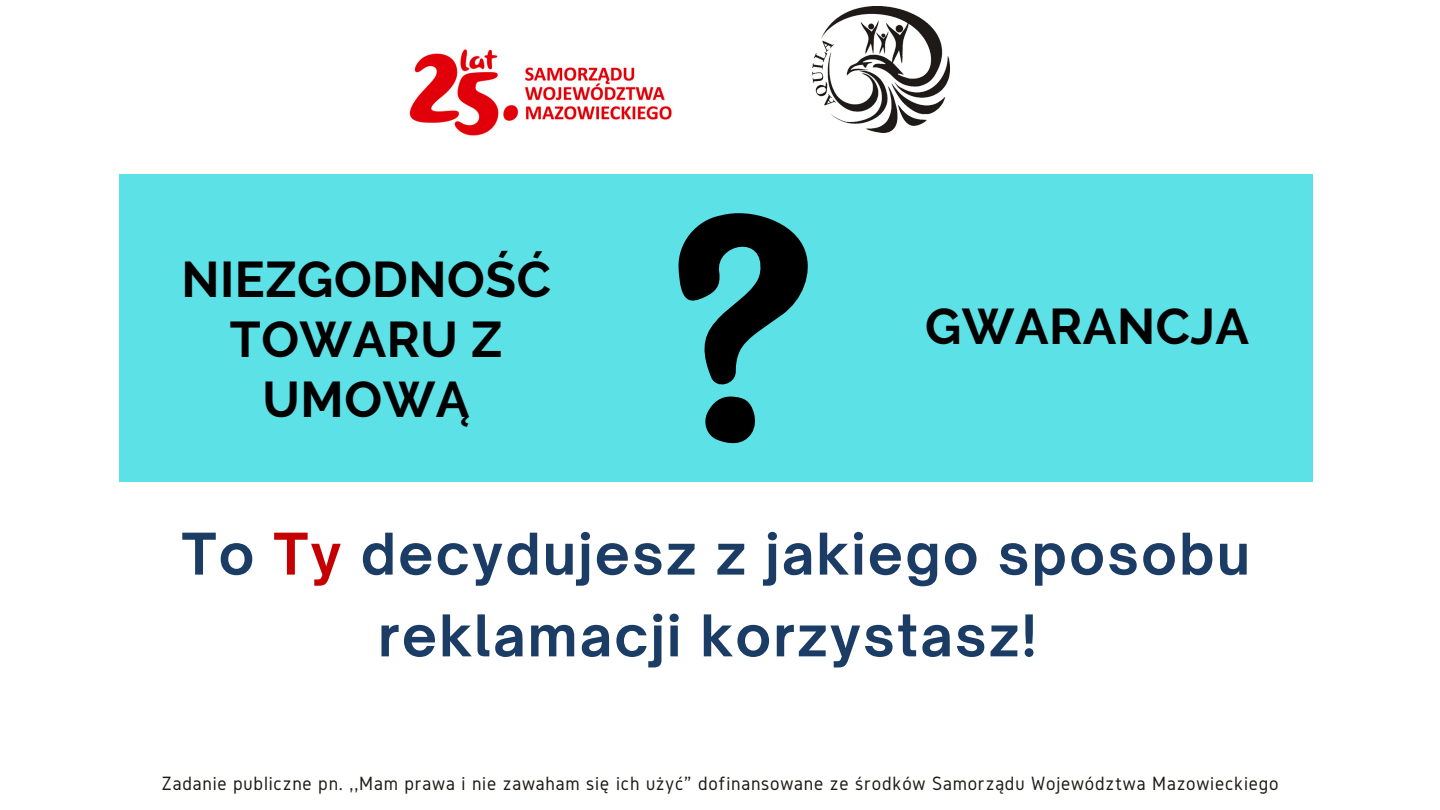
<style>
.page{position:relative;width:1440px;height:810px;background:#fff}
.page>*{position:absolute;margin:0;border:0;box-sizing:border-box;transform-origin:0 0}
.t1{font:700 55px/81.8px "Open Sauce One";letter-spacing:.04em;color:#1b3c65;text-align:center}
.t2{font:700 50px/60px "Raleway";letter-spacing:.01em;color:#000;text-align:center}
.t3{font:20px "Gidole";letter-spacing:.04em;color:#1f1a17}
.s1{color:#c40000}
</style>
<div class="page">
<img style="left:409px;top:49px;width:263px;height:87px">
<img style="left:813px;top:6px;width:136px;height:126px">
<div style="left:119px;top:174px;width:1193px;height:308px;background:#5ce1e6"></div>
<svg style="left:678px;top:213px;width:130px;height:172px"></svg>
<svg style="left:705px;top:396px;width:50px;height:48px"></svg>
<p class="t2" style="left:181px;top:249px;width:371px">NIEZGODNOŚĆ<br>TOWARU Z<br>UMOWĄ</p>
<h1 class="t2" style="left:925px;top:296px;width:325px">GWARANCJA</h1>
<h2 class="t1" style="left:182px;top:513px;width:1070px">To <span class="s1">Ty</span> decydujesz z jakiego sposobu reklamacji korzystasz!</h2>
<h1 class="t3" style="left:161px;top:773px;width:1119px">Zadanie publiczne pn. ,,Mam prawa i nie zawaham się ich użyć” dofinansowane ze środków Samorządu Województwa Mazowieckiego</h1>
</div>
